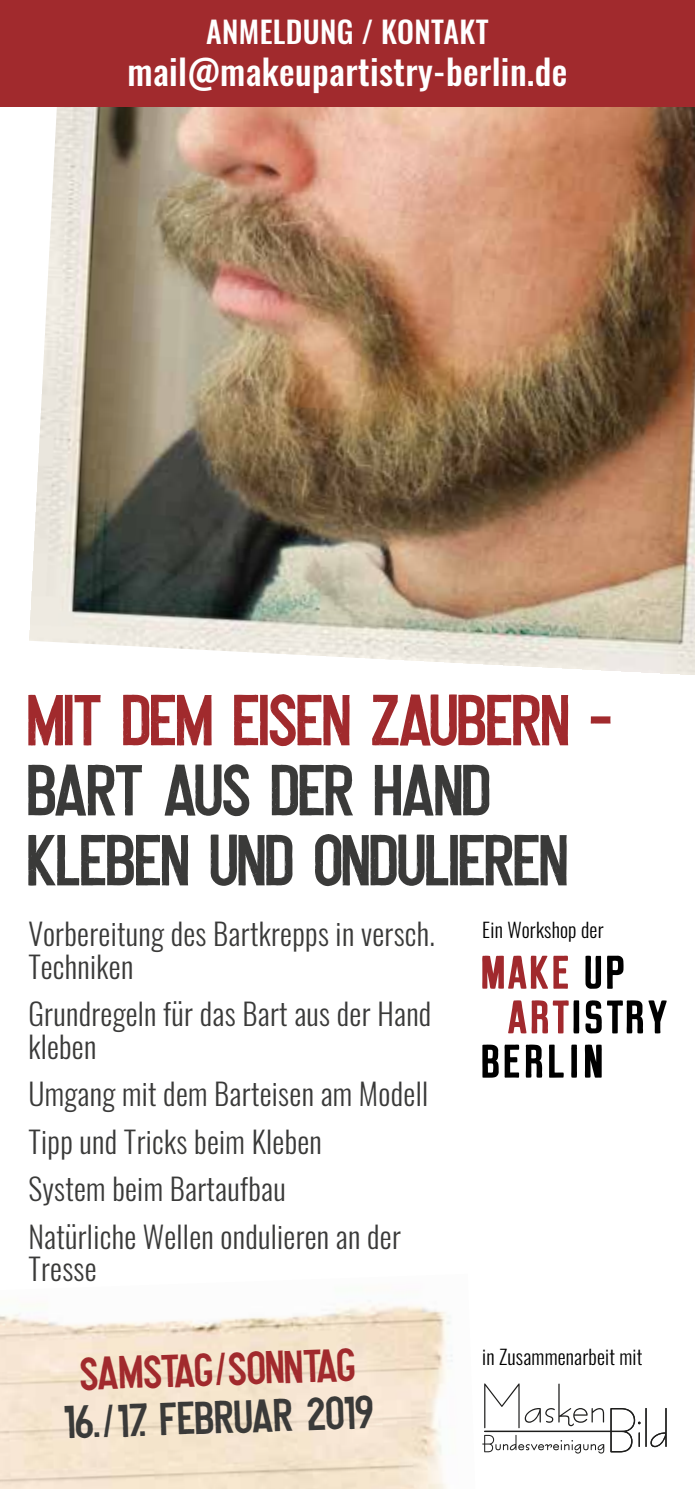
<style>
.page{position:relative;width:695px;height:1489px;background:#fff}
.page>*{position:absolute;margin:0;border:0;box-sizing:border-box;transform-origin:0 0}
.t1{font:62.5px/70px "Marquee Four";letter-spacing:.01em;color:#3a3a39}
.t2{font:62.5px "Marquee Four";letter-spacing:.01em;color:#a12a2d}
.t3{font:40px "Marquee Four";color:#3a3a39}
.t4{font:40px "Marquee Four";color:#a12a2d}
.t5{font:500 35px "Oswald";letter-spacing:.01em;color:#fff}
.t6{font:300 30px/47.5px "Oswald";letter-spacing:.01em;color:#3a3a39}
.t7{font:500 30px "Oswald";letter-spacing:.01em;color:#fff}
.t8{font:300 20px "Oswald";letter-spacing:.01em;color:#000}
</style>
<div class="page">
<svg style="left:482px;top:1383px;width:184px;height:70px"></svg>
<svg style="left:585px;top:1000px;width:16px;height:33px"></svg>
<svg style="left:607px;top:1000px;width:59px;height:33px"></svg>
<svg style="left:508px;top:1000px;width:71px;height:33px"></svg>
<svg style="left:607px;top:955px;width:16px;height:33px"></svg>
<svg style="left:585px;top:955px;width:16px;height:33px"></svg>
<svg style="left:482px;top:955px;width:86px;height:33px"></svg>
<svg style="left:482px;top:1044px;width:16px;height:33px"></svg>
<svg style="left:504px;top:1044px;width:15px;height:33px"></svg>
<svg style="left:525px;top:1044px;width:17px;height:33px"></svg>
<svg style="left:549px;top:1044px;width:14px;height:33px"></svg>
<svg style="left:571px;top:1044px;width:6px;height:33px"></svg>
<svg style="left:584px;top:1044px;width:17px;height:33px"></svg>
<img style="left:29px;top:106px;width:665px;height:569px">
<div style="left:0;top:0;width:694px;height:106px;background:#a12a2d"></div>
<img style="left:0;top:1304px;width:453px;height:184px">
<p class="t7" style="left:206px;top:16px;width:284px">ANMELDUNG / KONTAKT</p>
<p class="t5" style="left:127px;top:54px;width:441px">mail@makeupartistry-berlin.de</p>
<h1 class="t2" style="left:28px;top:688px;width:585px">MIT DEM EISEN ZAUBERN -</h1>
<h1 class="t1" style="left:28px;top:756px;width:541px">BART AUS DER HAND<br>KLEBEN UND ONDULIEREN</h1>
<p class="t6" style="left:28px;top:914px;width:408px;line-height:32.5px">Vorbereitung des Bartkrepps in versch.<br>Techniken</p>
<p class="t6" style="left:28px;top:994px;width:404px;line-height:32.5px">Grundregeln für das Bart aus der Hand kleben</p>
<p class="t6" style="left:28px;top:1066px;width:401px">Umgang mit dem Barteisen am Modell<br>Tipp und Tricks beim Kleben<br>System beim Bartaufbau<br>Natürliche Wellen ondulieren an der</p>
<p class="t6" style="left:28px;top:1241px;width:70px">Tresse</p>
<h2 class="t4" style="left:80px;top:1353px;width:276px;rotate:-2deg">SAMSTAG/SONNTAG</h2>
<h2 class="t3" style="left:65px;top:1402px;width:310px;rotate:-2deg">16./17. FEBRUAR 2019</h2>
<p class="t8" style="left:482px;top:912px;width:123px">Ein Workshop der</p>
<p class="t8" style="left:482px;top:1338px;width:162px">in Zusammenarbeit mit</p>
</div>
